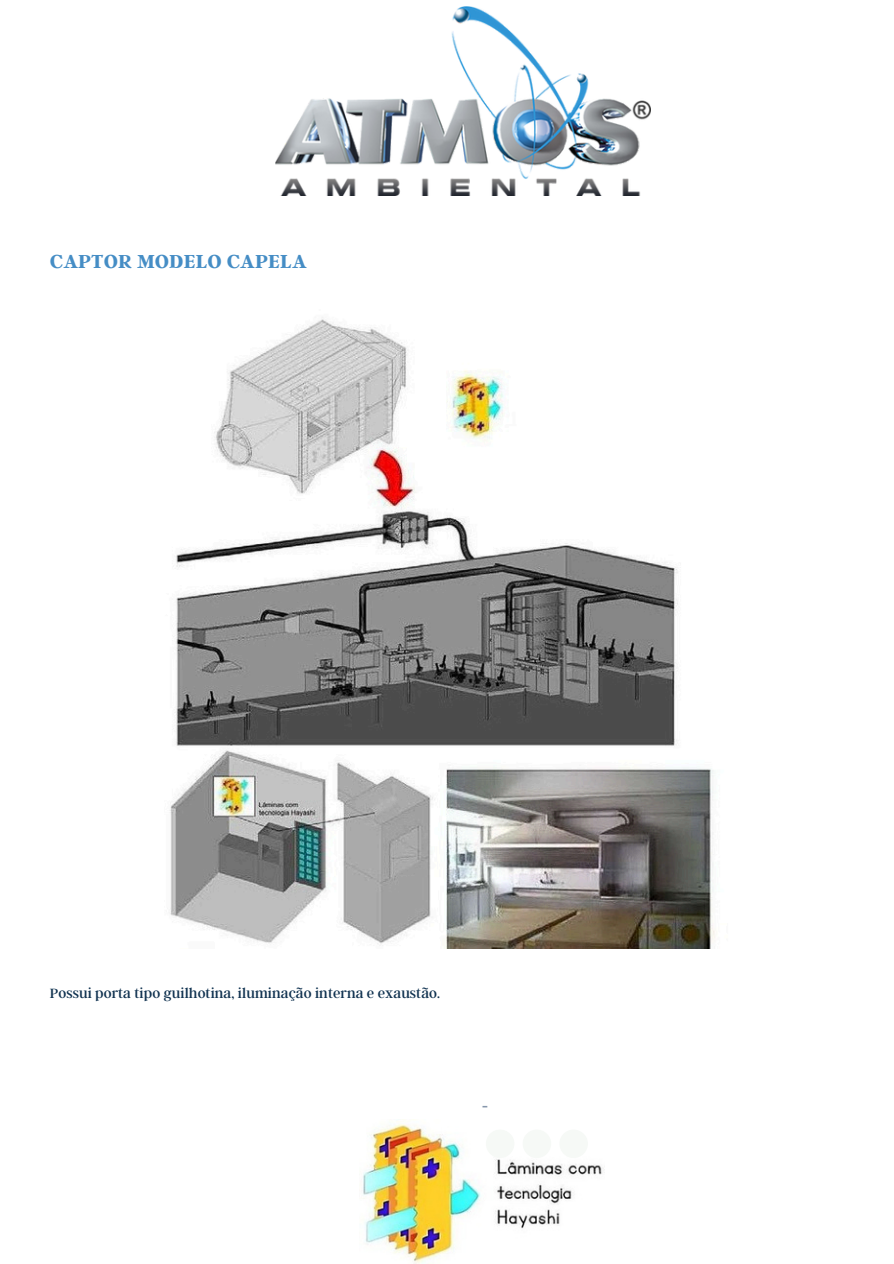
<style>
.page{position:relative;width:894px;height:1264px;background:#fff}
.page>*{position:absolute;margin:0;border:0;box-sizing:border-box;transform-origin:0 0}
.t1{font:700 21px "Argent CF";letter-spacing:.005em;color:#458dc5}
.t2{font:19.5px "Arimo";color:#8797ac}
.t3{font:15px "Argent CF";letter-spacing:.005em;color:#103250}
</style>
<div class="page">
<img style="left:363px;top:1119px;width:241px;height:144px">
<img style="left:170px;top:317px;width:545px;height:631px">
<img style="left:275px;top:6px;width:375px;height:189px">
<p class="t1" style="left:50px;top:247px;width:258px">CAPTOR MODELO CAPELA</p>
<p class="t3" style="left:50px;top:983px;width:391px">Possui porta tipo guilhotina, iluminação interna e exaustão.</p>
<p class="t2" style="left:481px;top:1094px;width:8px">-</p>
</div>
